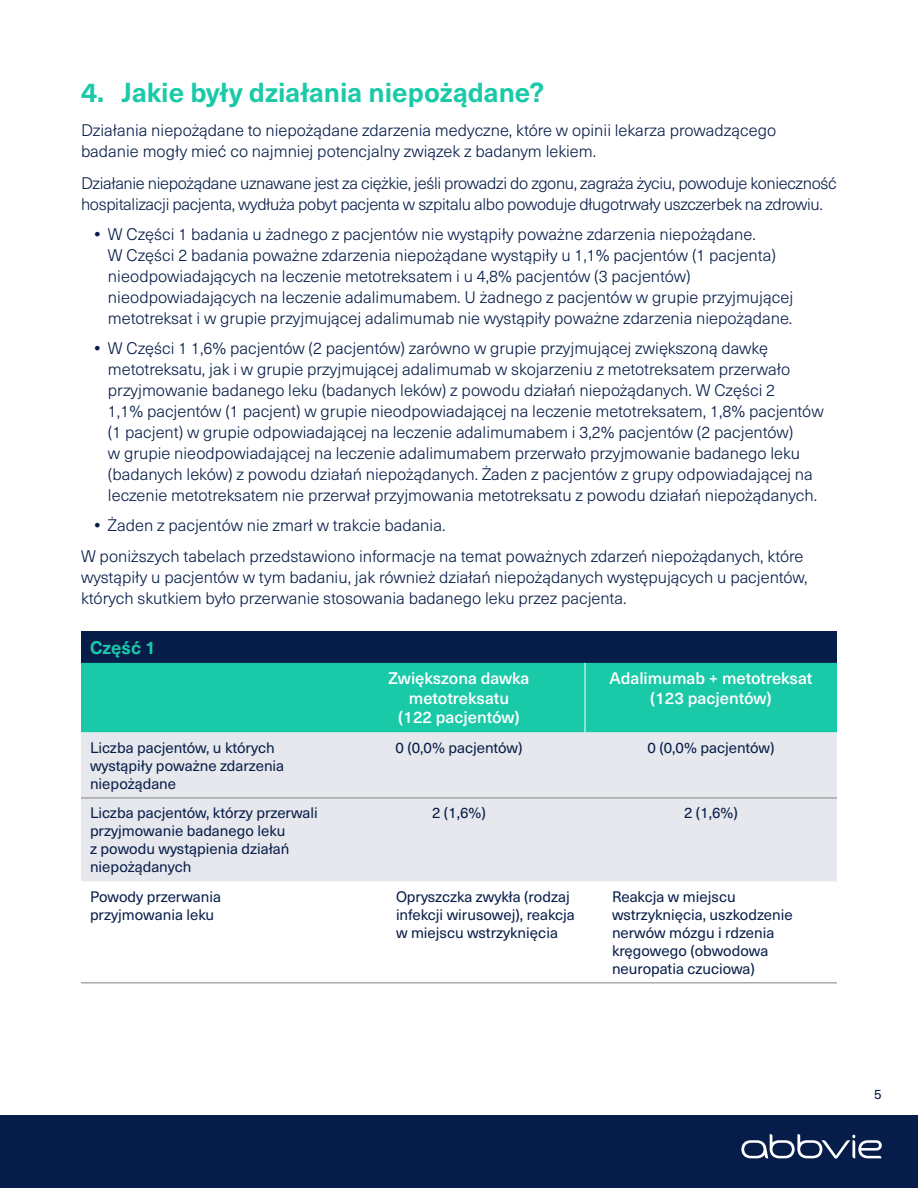
<style>
.page{position:relative;width:918px;height:1188px;background:#fff}
.page>*{position:absolute;margin:0;border:0;box-sizing:border-box;transform-origin:0 0}
.t1{font:700 27px "Neue Haas Unica Pro";color:#1ac9a8}
.t2{font:700 18px "Neue Haas Unica Pro";color:#1ac9a8}
.t3{font:300 16.5px/21px "Neue Haas Unica Pro";color:#071d49}
.t4{font:300 16.5px/21px "Neue Haas Unica Pro";letter-spacing:-.02em;color:#071d49}
.t5{font:500 16.5px/19.5px "Neue Haas Unica Pro";color:#fff;text-align:center}
.t6{font:15px/18px "Neue Haas Unica Pro";color:#071d49}
.t7{font:13.5px "Neue Haas Unica Pro";color:#071d49}
.s1{font-weight:700}
</style>
<div class="page">
<div style="left:0;top:1115px;width:918px;height:73px;background:#071d49"></div>
<div style="left:81px;top:631px;width:756px;height:32px;background:#071d49"></div>
<div style="left:81px;top:663px;width:756px;height:69px;background:#1ac9a8"></div>
<div style="left:81px;top:732px;width:756px;height:149px;background:#e6e8ed"></div>
<hr style="left:81px;top:798px;width:252px;height:1px;background:#808285">
<hr style="left:333px;top:798px;width:252px;height:1px;background:#808285">
<hr style="left:585px;top:798px;width:252px;height:1px;background:#808285">
<hr style="left:585px;top:663px;width:1px;height:69px;background:#fff">
<hr style="left:81px;top:982px;width:252px;height:1px;background:#808285">
<hr style="left:333px;top:982px;width:252px;height:1px;background:#808285">
<hr style="left:585px;top:982px;width:252px;height:1px;background:#808285">
<svg style="left:741px;top:1134px;width:141px;height:25px"></svg>
<h1 class="t1" style="left:81px;top:76px;width:465px">4. Jakie były działania niepożądane?</h1>
<p class="t3" style="left:81px;top:120px;width:697px">Działania niepożądane to niepożądane zdarzenia medyczne, które w opinii lekarza prowadzącego badanie mogły mieć co najmniej potencjalny związek z badanym lekiem.</p>
<p class="t4" style="left:81px;top:173px;width:757px">Działanie niepożądane uznawane jest za ciężkie, jeśli prowadzi do zgonu, zagraża życiu, powoduje konieczność hospitalizacji pacjenta, wydłuża pobyt pacjenta w szpitalu albo powoduje długotrwały uszczerbek na zdrowiu.</p>
<p class="t3" style="left:108px;top:224px;width:687px;text-indent:-13px"><span class="s1">•</span> W Części 1 badania u żadnego z pacjentów nie wystąpiły poważne zdarzenia niepożądane.<br>W Części 2 badania poważne zdarzenia niepożądane wystąpiły u 1,1% pacjentów (1 pacjenta) nieodpowiadających na leczenie metotreksatem i u 4,8% pacjentów (3 pacjentów) nieodpowiadających na leczenie adalimumabem. U żadnego z pacjentów w grupie przyjmującej metotreksat i w grupie przyjmującej adalimumab nie wystąpiły poważne zdarzenia niepożądane.</p>
<p class="t3" style="left:108px;top:338px;width:717px;text-indent:-13px"><span class="s1">•</span> W Części 1 1,6% pacjentów (2 pacjentów) zarówno w grupie przyjmującej zwiększoną dawkę metotreksatu, jak i w grupie przyjmującej adalimumab w skojarzeniu z metotreksatem przerwało przyjmowanie badanego leku (badanych leków) z powodu działań niepożądanych. W Części 2<br>1,1% pacjentów (1 pacjent) w grupie nieodpowiadającej na leczenie metotreksatem, 1,8% pacjentów (1 pacjent) w grupie odpowiadającej na leczenie adalimumabem i 3,2% pacjentów (2 pacjentów)<br>w grupie nieodpowiadającej na leczenie adalimumabem przerwało przyjmowanie badanego leku (badanych leków) z powodu działań niepożądanych. Żaden z pacjentów z grupy odpowiadającej na leczenie metotreksatem nie przerwał przyjmowania metotreksatu z powodu działań niepożądanych.</p>
<p class="t3" style="left:81px;top:509px;width:724px;line-height:31.5px;text-indent:13px"><span class="s1">•</span> Żaden z pacjentów nie zmarł w trakcie badania.<br>W poniższych tabelach przedstawiono informacje na temat poważnych zdarzeń niepożądanych, które</p>
<p class="t3" style="left:81px;top:567px;width:728px">wystąpiły u pacjentów w tym badaniu, jak również działań niepożądanych występujących u pacjentów, których skutkiem było przerwanie stosowania badanego leku przez pacjenta.</p>
<p class="t2" style="left:90px;top:636px;width:68px">Część 1</p>
<p class="t5" style="left:389px;top:669px;width:142px">Zwiększona dawka metotreksatu<br>(122 pacjentów)</p>
<p class="t5" style="left:610px;top:669px;width:204px">Adalimumab + metotreksat (123 pacjentów)</p>
<p class="t6" style="left:90px;top:739px;width:196px">Liczba pacjentów, u których wystąpiły poważne zdarzenia niepożądane</p>
<p class="t6" style="left:396px;top:739px;width:128px">0 (0,0% pacjentów)</p>
<p class="t6" style="left:648px;top:739px;width:128px">0 (0,0% pacjentów)</p>
<p class="t6" style="left:90px;top:804px;width:229px">Liczba pacjentów, którzy przerwali przyjmowanie badanego leku<br>z powodu wystąpienia działań niepożądanych</p>
<p class="t6" style="left:432px;top:804px;width:55px">2 (1,6%)</p>
<p class="t6" style="left:684px;top:804px;width:55px">2 (1,6%)</p>
<p class="t6" style="left:90px;top:888px;width:133px">Powody przerwania przyjmowania leku</p>
<p class="t6" style="left:396px;top:888px;width:180px">Opryszczka zwykła (rodzaj infekcji wirusowej), reakcja w miejscu wstrzyknięcia</p>
<p class="t6" style="left:612px;top:888px;width:182px">Reakcja w miejscu wstrzyknięcia, uszkodzenie nerwów mózgu i rdzenia kręgowego (obwodowa neuropatia czuciowa)</p>
<p class="t7" style="left:874px;top:1086px;width:9px">5</p>
</div>
